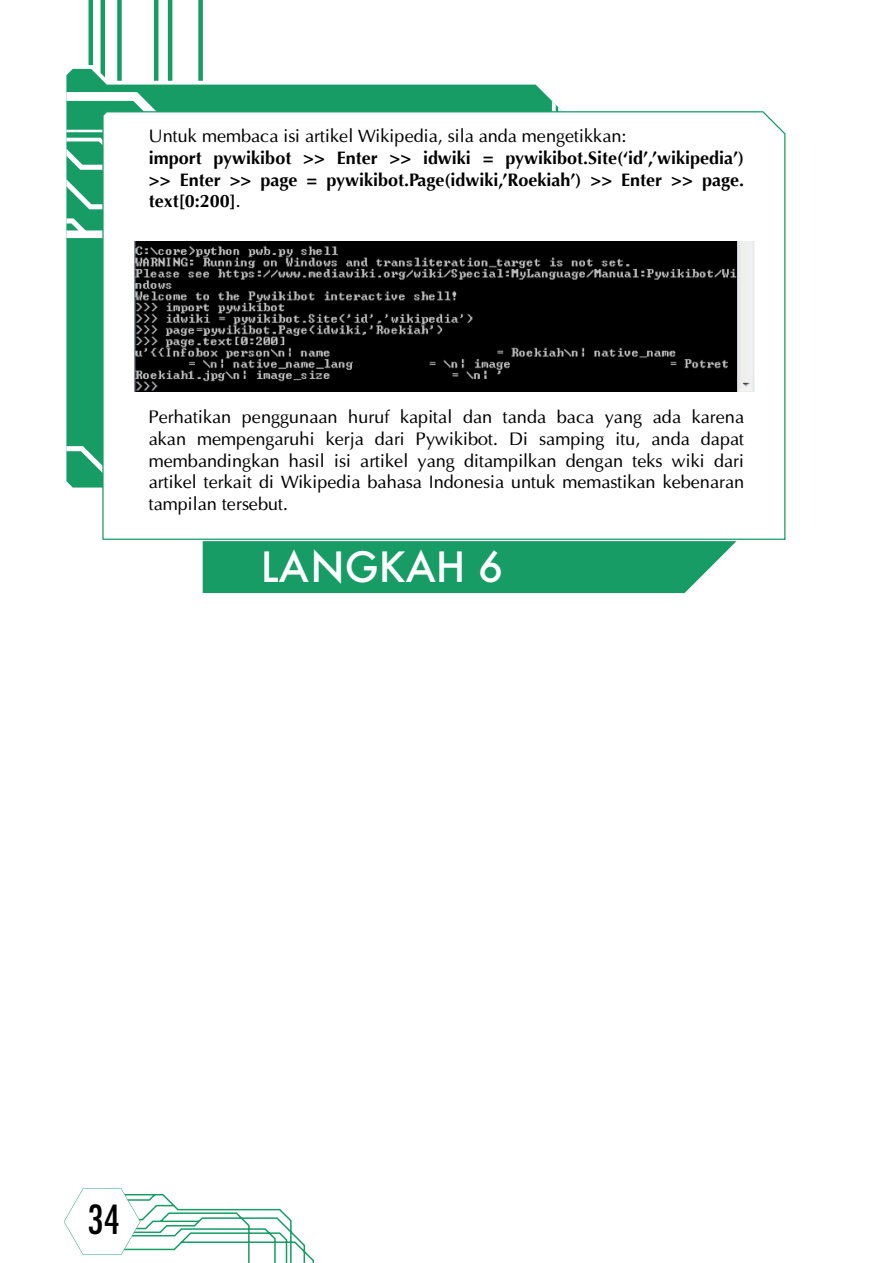
<style>
.page{position:relative;width:893px;height:1263px;background:#fff}
.page>*{position:absolute;margin:0;border:0;box-sizing:border-box;transform-origin:0 0}
.t1{font:500 40.5px "Futura";color:#fff}
.t2{font:500 condensed 39px "Futura";color:#000}
.t3{font:18px/21.6px "Optima";color:#000;text-align:justify}
.t4{font:700 18px/21.6px "Optima";color:#000;text-align:justify}
.s1{font-weight:400}
</style>
<div class="page">
<svg style="left:64px;top:1188px;width:251px;height:75px"></svg>
<svg style="left:88px;top:0;width:115px;height:65px"></svg>
<svg style="left:202px;top:541px;width:535px;height:53px;background:#27a270"></svg>
<svg style="left:66px;top:65px;width:477px;height:423px"></svg>
<svg style="left:66px;top:92px;width:496px;height:395px;background:#2fa676"></svg>
<svg style="left:102px;top:111px;width:683px;height:429px"></svg>
<svg style="left:135px;top:392px;width:619px;height:114px"></svg>
<img style="left:135px;top:241px;width:619px;height:151px">
<p class="t3" style="left:149px;top:126px;width:479px">Untuk membaca isi artikel Wikipedia, sila anda mengetikkan:</p>
<p class="t4" style="left:149px;top:147px;width:597px">import pywikibot &gt;&gt; Enter &gt;&gt; idwiki = pywikibot.Site(‘id’,’wikipedia’) &gt;&gt; Enter &gt;&gt; page = pywikibot.Page(idwiki,’Roekiah’) &gt;&gt; Enter &gt;&gt; page. text[0:200]<span class="s1">.</span></p>
<p class="t3" style="left:149px;top:406px;width:597px">Perhatikan penggunaan huruf kapital dan tanda baca yang ada karena akan mempengaruhi kerja dari Pywikibot. Di samping itu, anda dapat membandingkan hasil isi artikel yang ditampilkan dengan teks wiki dari artikel terkait di Wikipedia bahasa Indonesia untuk memastikan kebenaran tampilan tersebut.</p>
<h1 class="t1" style="left:261px;top:539px;width:244px">LANGKAH 6</h1>
<h2 class="t2" style="left:88px;top:1195px;width:34px">34</h2>
</div>
